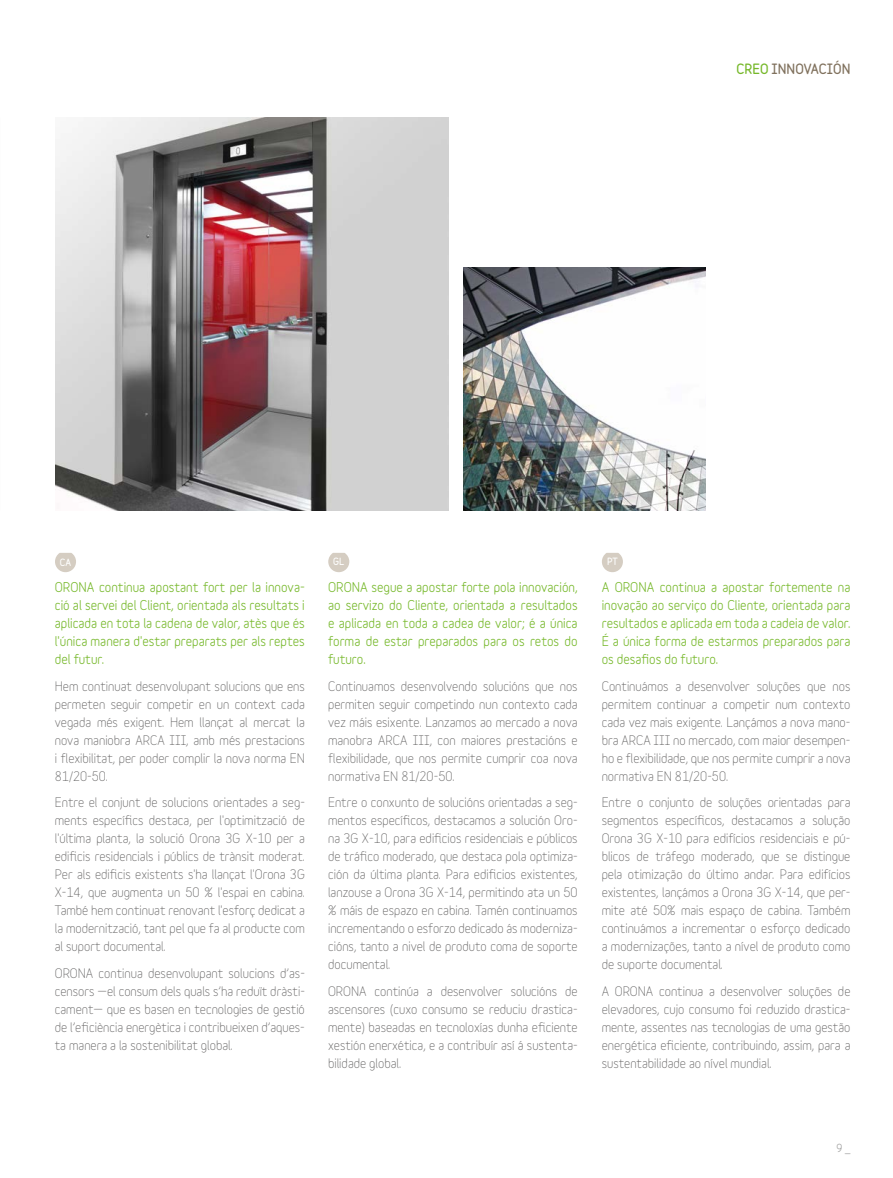
<style>
.page{position:relative;width:893px;height:1178px;background:#fff}
.page>*{position:absolute;margin:0;border:0;box-sizing:border-box;transform-origin:0 0}
.t1{font:12.75px/18px "Variable";color:#646363;text-align:justify}
.t2{font:700 12.75px/18px "Variable";color:#76b82a;text-align:justify}
.t3{font:900 12.75px "Variable";color:#80715d}
.t4{font:700 10.5px "Variable";color:#9d9d9c}
.t5{font:900 9px "Variable";color:#fff}
.s1{color:#76b82a}
</style>
<div class="page">
<img style="left:464px;top:268px;width:241px;height:243px">
<img style="left:55px;top:118px;width:394px;height:393px">
<svg style="left:55px;top:553px;width:21px;height:19px"></svg>
<svg style="left:328px;top:553px;width:21px;height:19px"></svg>
<svg style="left:602px;top:553px;width:21px;height:19px"></svg>
<p class="t3" style="left:737px;top:61px;width:106px"><span class="s1">CREO</span> INN OVACIÓN</p>
<p class="t5" style="left:60px;top:556px;width:13px">CA</p>
<p class="t5" style="left:333px;top:556px;width:13px">GL</p>
<p class="t5" style="left:607px;top:556px;width:12px">PT</p>
<p class="t2" style="left:55px;top:578px;width:252px;text-indent:24px">NA continua apostant fort per la innova&shy;ció al servei del Client, orientada als resultats i aplicada en tota la cadena de valor, atès que és l'única manera d'estar preparats per als reptes del futur.</p>
<p class="t1" style="left:55px;top:677px;width:252px">Hem continuat desenvolupant solucions que ens permeten seguir competir en un context cada vegada més exigent. Hem llançat al mercat la nova maniobra ARCA III, amb més prestacions i flexibilitat, per poder complir la nova norma EN 81/20-50.</p>
<p class="t1" style="left:55px;top:794px;width:252px">Entre el conjunt de solucions orientades a seg&shy;ments específics destaca, per l'optimització de l'última planta, la solució Orona 3G X-10 per a edificis residencials i públics de trànsit moderat.<br>Per als edificis existents s'ha llançat l'Orona 3G X-14, que augmenta un 50 % l'espai en cabina.<br>També hem continuat renovant l'esforç dedicat a la modernització, tant pel que fa al producte com al suport documental.</p>
<p class="t1" style="left:55px;top:964px;width:252px">ORONA continua desenvolupant solucions d’as&shy;censors —el consum dels quals s’ha reduït dràsti&shy;cament— que es basen en tecnologies de gestió de l’eficiència energètica i contribueixen d’aques&shy;ta manera a la sostenibilitat global.</p>
<p class="t2" style="left:55px;top:578px;width:9px">ORO</p>
<p class="t2" style="left:328px;top:578px;width:251px;text-indent:24px">NA segue a apostar forte pola innovación, ao servizo do Cliente, orientada a resultados e aplicada en toda a cadea de valor; é a única forma de estar preparados para os retos do futuro.</p>
<p class="t1" style="left:328px;top:677px;width:251px">Continuamos desenvolvendo solucións que nos permiten seguir competindo nun contexto cada vez máis esixente. Lanzamos ao mercado a nova manobra ARCA III, con maiores prestacións e flexibilidade, que nos permite cumprir coa nova normativa EN 81/20-50.</p>
<p class="t1" style="left:328px;top:794px;width:251px">Entre o conxunto de solucións orientadas a seg&shy;mentos específicos, destacamos a solución Oro&shy;na 3G X-10, para edificios residenciais e públicos de tráfico moderado, que destaca pola optimiza&shy;ción da última planta. Para edificios existentes, lanzouse a Orona 3G X-14, permitindo ata un 50 % máis de espazo en cabina. Tamén continuamos incrementando o esforzo dedicado ás moderniza&shy;cións, tanto a nivel de produto coma de soporte documental.</p>
<p class="t1" style="left:328px;top:982px;width:251px">ORONA continúa a desenvolver solucións de ascensores (cuxo consumo se reduciu drastica&shy;mente) baseadas en tecnoloxías dunha eficiente xestión enerxética, e a contribuír así á sustenta&shy;bilidade global.</p>
<p class="t2" style="left:328px;top:578px;width:9px">ORO</p>
<p class="t2" style="left:602px;top:578px;width:22px">A ORO</p>
<p class="t2" style="left:602px;top:578px;width:250px;text-indent:37px">NA continua a apostar fortemente na inovação ao serviço do Cliente, orientada para resultados e aplicada em toda a cadeia de valor.<br>É a única forma de estarmos preparados para os desafios do futuro.</p>
<p class="t1" style="left:602px;top:677px;width:250px">Continuámos a desenvolver soluções que nos permitem continuar a competir num contexto cada vez mais exigente. Lançámos a nova mano&shy;bra ARCA III no mercado, com maior desempen&shy;ho e flexibilidade, que nos permite cumprir a nova normativa EN 81/20-50.</p>
<p class="t1" style="left:602px;top:793px;width:250px">Entre o conjunto de soluções orientadas para segmentos específicos, destacamos a solução Orona 3G X-10 para edifícios residenciais e pú&shy;blicos de tráfego moderado, que se distingue pela otimização do último andar. Para edifícios existentes, lançámos a Orona 3G X-14, que per&shy;mite até 50% mais espaço de cabina. Também continuámos a incrementar o esforço dedicado a modernizações, tanto a nível de produto como de suporte documental.</p>
<p class="t1" style="left:602px;top:982px;width:250px">A ORONA continua a desenvolver soluções de elevadores, cujo consumo foi reduzido drastica&shy;mente, assentes nas tecnologias de uma gestão energética eficiente, contribuindo, assim, para a sustentabilidade ao nível mundial.</p>
<p class="t4" style="left:837px;top:1142px;width:15px">9 _</p>
</div>
